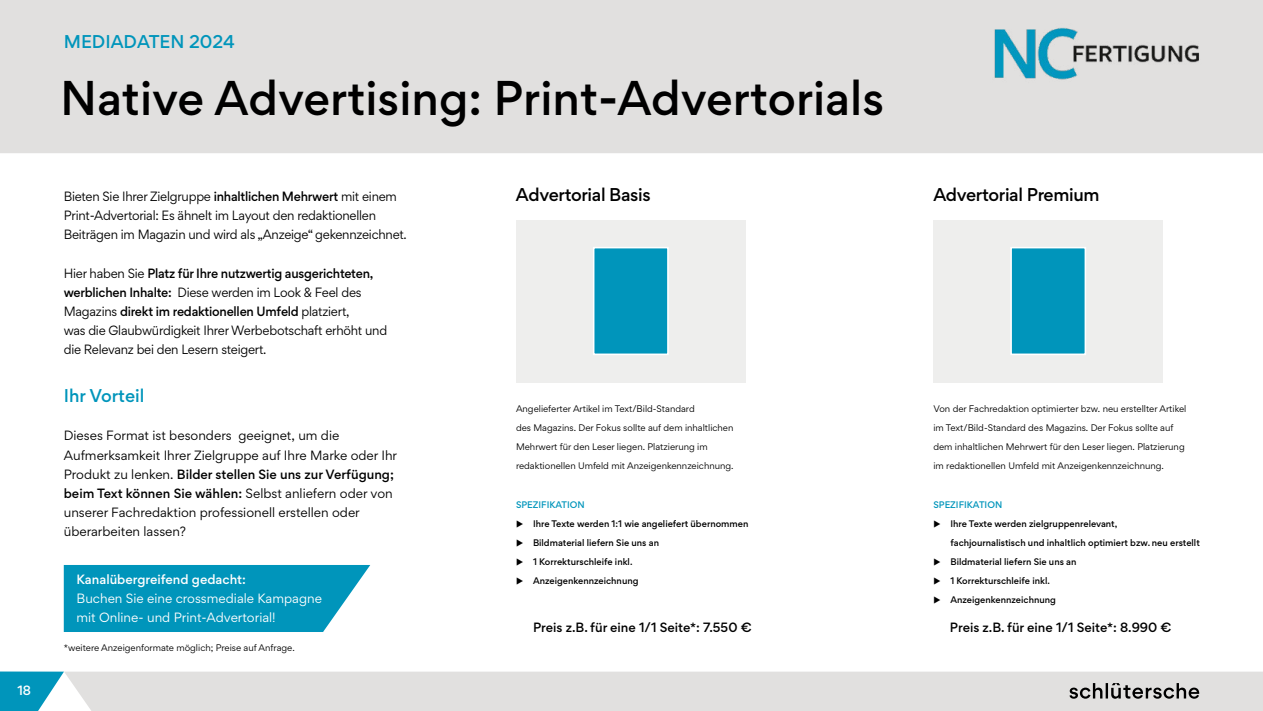
<style>
.page{position:relative;width:1263px;height:711px;background:#fff}
.page>*{position:absolute;margin:0;border:0;box-sizing:border-box;transform-origin:0 0}
.t1{font:500 43.5px "Gordita";color:#000}
.t2{font:500 16.5px "Gordita";letter-spacing:-.02em;color:#000}
.t3{font:500 16.5px "Gordita";color:#0095bb}
.t4{font:12px/19.2px "Gordita";letter-spacing:-.02em;color:#000}
.t5{font:12px/19.2px "Gordita";color:#000}
.t6{font:500 12px "Gordita";color:#000}
.t7{font:12px/19.2px "Gordita";color:#fff}
.t8{font:500 12px "Gordita";color:#fff}
.t9{font:8.55px "Gordita";color:#000}
.t10{font:500 8.55px "Gordita";color:#000}
.t11{font:500 8.55px "Gordita";color:#0095bb}
.s1{font-weight:500}
</style>
<div class="page">
<div style="left:0;top:0;width:1263px;height:153px;background:#e1e0df"></div>
<div style="left:64px;top:671px;width:1199px;height:39px;background:#e1e0df"></div>
<svg style="left:0;top:671px;width:64px;height:39px"></svg>
<svg style="left:1069px;top:682px;width:130px;height:16px;background:#9a9998"></svg>
<img style="left:991px;top:23px;width:226px;height:66px">
<svg style="left:64px;top:565px;width:306px;height:66px;background:#139cc0"></svg>
<div style="left:516px;top:220px;width:230px;height:163px;background:#eeeeed"></div>
<div style="left:593px;top:247px;width:76px;height:108px;background:#0095bb;border:2px solid #fff"></div>
<div style="left:933px;top:220px;width:230px;height:163px;background:#eeeeed"></div>
<div style="left:1010px;top:247px;width:76px;height:108px;background:#0095bb;border:2px solid #fff"></div>
<h3 class="t8" style="left:17px;top:681px;width:15px">18</h3>
<h2 class="t3" style="left:64px;top:29px;width:173px">MEDIADATEN 2024</h2>
<h1 class="t1" style="left:60px;top:66px;width:826px">Native Advertising: Print-Advertorials</h1>
<h3 class="t4" style="left:64px;top:186px;width:345px">Bieten Sie Ihrer Zielgruppe <span class="s1">inhaltlichen Mehrwert</span> mit einem<br>Print-Advertorial: Es ähnelt im Layout den redaktionellen<br>Beiträgen im Magazin und wird als „Anzeige“ gekennzeichnet.</h3>
<p class="t4" style="left:64px;top:263px;width:325px">Hier haben Sie <span class="s1">Platz für Ihre nutzwertig ausgerichteten, werblichen Inhalte:</span> Diese werden im Look &amp; Feel des Magazins <span class="s1">direkt im redaktionellen Umfeld</span> platziert,<br>was die Glaubwürdigkeit Ihrer Werbebotschaft erhöht und die Relevanz bei den Lesern steigert.</p>
<h2 class="t3" style="left:64px;top:383px;width:82px">Ihr Vorteil</h2>
<p class="t5" style="left:64px;top:426px;width:335px">Dieses Format ist besonders geeignet, um die Aufmerksamkeit Ihrer Zielgruppe auf Ihre Marke oder Ihr Produkt zu lenken. <span class="s1">Bilder stellen Sie uns zur Verfügung; beim Text können Sie wählen:</span> Selbst anliefern oder von unserer Fachredaktion professionell erstellen oder überarbeiten lassen?</p>
<h3 class="t8" style="left:77px;top:570px;width:171px">Kanalübergreifend gedacht:</h3>
<h3 class="t7" style="left:77px;top:588px;width:247px">Buchen Sie eine crossmediale Kampagne mit Online- und Print-Advertorial!</h3>
<p class="t9" style="left:64px;top:641px;width:233px">*weitere Anzeigenformate möglich; Preise auf Anfrage.</p>
<h2 class="t2" style="left:516px;top:182px;width:136px">Advertorial Basis</h2>
<h2 class="t2" style="left:933px;top:182px;width:168px">Advertorial Premium</h2>
<p class="t9" style="left:516px;top:402px;width:180px">Angelieferter Artikel im Text/Bild-Standard</p>
<p class="t9" style="left:516px;top:421px;width:219px">des Magazins. Der Fokus sollte auf dem inhaltlichen</p>
<p class="t9" style="left:516px;top:440px;width:193px">Mehrwert für den Leser liegen. Platzierung im</p>
<p class="t9" style="left:516px;top:459px;width:219px">redaktionellen Umfeld mit Anzeigenkennzeichnung.</p>
<p class="t11" style="left:516px;top:497px;width:70px">SPEZIFIKATION</p>
<p class="t10" style="left:516px;top:517px;width:234px">◆ Ihre Texte werden 1:1 wie angeliefert übernommen</p>
<p class="t10" style="left:516px;top:536px;width:145px">◆ Bildmaterial liefern Sie uns an</p>
<p class="t10" style="left:516px;top:555px;width:118px">◆ 1 Korrekturschleife inkl.</p>
<p class="t10" style="left:516px;top:574px;width:124px">◆ Anzeigenkennzeichnung</p>
<h3 class="t6" style="left:533px;top:618px;width:220px">Preis z.B. für eine 1/1 Seite*: 7.550 €</h3>
<p class="t9" style="left:933px;top:402px;width:254px">Von der Fachredaktion optimierter bzw. neu erstellter Artikel</p>
<p class="t9" style="left:933px;top:421px;width:242px">im Text/Bild-Standard des Magazins. Der Fokus sollte auf</p>
<p class="t9" style="left:933px;top:440px;width:253px">dem inhaltlichen Mehrwert für den Leser liegen. Platzierung</p>
<p class="t9" style="left:933px;top:459px;width:232px">im redaktionellen Umfeld mit Anzeigenkennzeichnung.</p>
<p class="t11" style="left:933px;top:497px;width:70px">SPEZIFIKATION</p>
<p class="t10" style="left:933px;top:517px;width:186px">◆ Ihre Texte werden zielgruppenrelevant,</p>
<p class="t10" style="left:950px;top:536px;width:251px">fachjournalistisch und inhaltlich optimiert bzw. neu erstellt</p>
<p class="t10" style="left:933px;top:555px;width:145px">◆ Bildmaterial liefern Sie uns an</p>
<p class="t10" style="left:933px;top:574px;width:118px">◆ 1 Korrekturschleife inkl.</p>
<p class="t10" style="left:933px;top:593px;width:124px">◆ Anzeigenkennzeichnung</p>
<h3 class="t6" style="left:950px;top:618px;width:223px">Preis z.B. für eine 1/1 Seite*: 8.990 €</h3>
</div>
